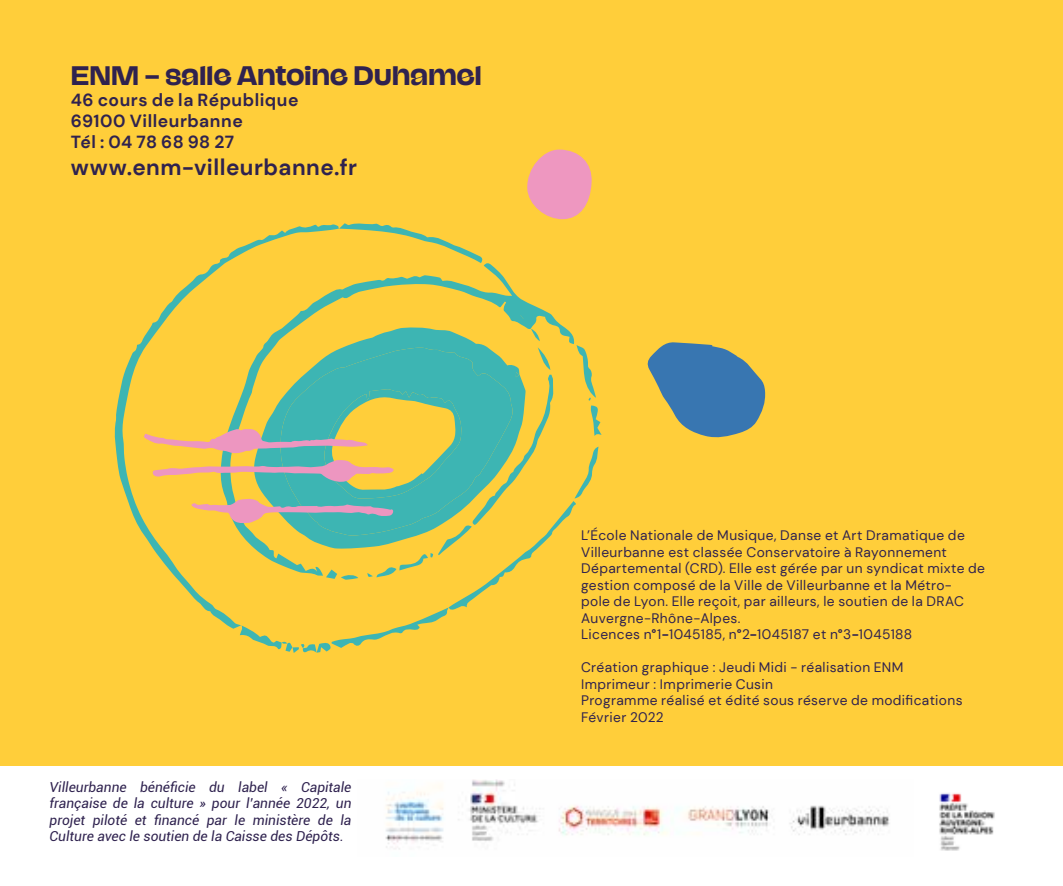
<style>
.page{position:relative;width:1063px;height:886px;background:#fff}
.page>*{position:absolute;margin:0;border:0;box-sizing:border-box;transform-origin:0 0}
.t1{font:700 25px "Na N Jaune Maxi";letter-spacing:.01em;color:#2f224f}
.t2{font:700 22.5px "DM Sans";letter-spacing:.02em;color:#2f224f}
.t3{font:700 17.5px/21px "DM Sans";letter-spacing:.03em;color:#2f224f}
.t4{font:13.75px/16.5px "DM Sans";letter-spacing:.03em;color:#2f224f}
.t5{font:italic 13.75px/16.5px "Roboto";color:#2f224f;text-align:justify}
.s1{font-weight:700}
</style>
<div class="page">
<div style="left:0;top:0;width:1063px;height:765px;background:#ffce3a"></div>
<svg style="left:339px;top:263px;width:228px;height:66px"></svg>
<svg style="left:115px;top:224px;width:224px;height:311px"></svg>
<svg style="left:339px;top:223px;width:144px;height:40px"></svg>
<svg style="left:520px;top:315px;width:4px;height:4px"></svg>
<svg style="left:647px;top:342px;width:119px;height:96px"></svg>
<svg style="left:144px;top:329px;width:458px;height:324px"></svg>
<svg style="left:527px;top:149px;width:65px;height:71px"></svg>
<img style="left:939px;top:793px;width:56px;height:58px">
<img style="left:385px;top:780px;width:505px;height:69px">
<h1 class="t1" style="left:71px;top:61px;width:412px">ENM – salle Antoine Duhamel</h1>
<p class="t3" style="left:71px;top:89px;width:229px">46 cours de la République<br>69100 Villeurbanne<br>Tél : 04 78 68 98 27</p>
<h2 class="t2" style="left:71px;top:153px;width:288px">www.enm-villeurbanne.fr</h2>
<p class="t5" style="left:50px;top:778px;width:303px">Villeurbanne bénéficie du label « Capitale française de la culture » pour l’année 2022, un projet piloté et financé par le ministère de la Culture avec le soutien de la Caisse des Dépôts.</p>
<p class="t4" style="left:581px;top:527px;width:405px">L’École Nationale de Musique, Danse et Art Dramatique de Villeurbanne est classée Conservatoire à Rayonnement Départemental (CRD). Elle est gérée par un syndicat mixte de gestion composé de la Ville de Villeurbanne et la Métro-<br>pole de Lyon. Elle reçoit, par ailleurs, le soutien de la DRAC Auvergne-Rhône-Alpes.<br>Licences n<span class="s1">°</span>1<span class="s1">-</span>1045185, n<span class="s1">°</span>2<span class="s1">-</span>1045187 et n<span class="s1">°</span>3<span class="s1">-</span>1045188</p>
<p class="t4" style="left:581px;top:659px;width:383px">Création graphique : Jeudi Midi - réalisation ENM Imprimeur : Imprimerie Cusin<br>Programme réalisé et édité sous réserve de modifications Février 2022</p>
</div>
